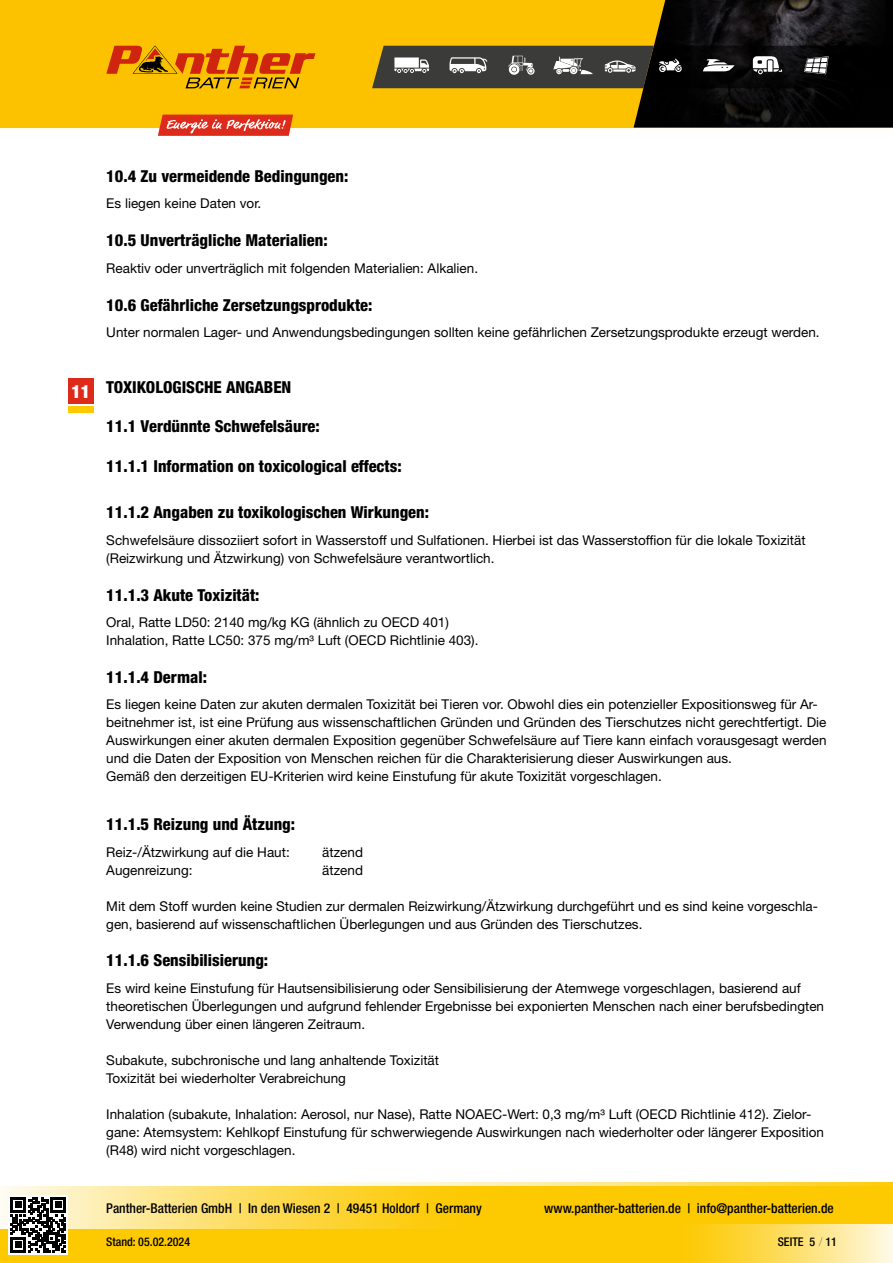
<style>
.page{position:relative;width:893px;height:1263px;background:#fff}
.page>*{position:absolute;margin:0;border:0;box-sizing:border-box;transform-origin:0 0}
.t1{font:900 condensed 18px "Helvetica Neue LT Std";color:#fff}
.t2{font:800 condensed 16.5px "Helvetica Neue LT Std";color:#000}
.t3{font:13.5px/18px "Helvetica Neue LT Std";color:#000}
.t4{font:500 condensed 13.5px "Helvetica Neue LT Std";color:#000}
.t5{font:500 condensed 12px "Helvetica Neue LT Std";color:#000}
.s1{font-weight:200}
</style>
<div class="page">
<svg style="left:319px;top:1182px;width:574px;height:4px;background:#fde58a"></svg>
<div style="left:0;top:1186px;width:893px;height:77px;background:#fdc900"></div>
<svg style="left:693px;top:1225px;width:200px;height:38px;background:#fde06f"></svg>
<svg style="left:0;top:1186px;width:436px;height:43px;background:#fdde67"></svg>
<svg style="left:9px;top:1195px;width:59px;height:59px"></svg>
<svg style="left:10px;top:1197px;width:56px;height:55px;background:#575757"></svg>
<div style="left:68px;top:406px;width:26px;height:6px;background:#fdc900"></div>
<div style="left:68px;top:378px;width:26px;height:26px;background:#dd2a1b"></div>
<div style="left:0;top:0;width:893px;height:128px;background:#fcc200"></div>
<svg style="left:372px;top:0;width:521px;height:128px"></svg>
<svg style="left:106px;top:46px;width:209px;height:42px"></svg>
<svg style="left:157px;top:115px;width:136px;height:21px;background:#e35242"></svg>
<h1 class="t1" style="left:71px;top:380px;width:20px">11</h1>
<p class="t2" style="left:106px;top:166px;width:244px">10.4 Zu vermeidende Bedingungen:</p>
<p class="t3" style="left:106px;top:194px;width:157px">Es liegen keine Daten vor.</p>
<p class="t2" style="left:106px;top:230px;width:223px">10.5 Unverträgliche Materialien:</p>
<p class="t3" style="left:106px;top:259px;width:373px">Reaktiv oder unverträglich mit folgenden Materialien: Alkalien.</p>
<p class="t2" style="left:106px;top:294px;width:268px">10.6 Gefährliche Zersetzungsprodukte:</p>
<p class="t3" style="left:106px;top:323px;width:715px">Unter normalen Lager- und Anwendungsbedingungen sollten keine gefährlichen Zersetzungsprodukte erzeugt werden.</p>
<p class="t2" style="left:106px;top:377px;width:187px">TOXIKOLOGISCHE ANGABEN</p>
<p class="t2" style="left:106px;top:416px;width:215px">11.1 Verdünnte Schwefelsäure:</p>
<p class="t2" style="left:106px;top:456px;width:297px">11.1.1 Information on toxicological effects:</p>
<p class="t2" style="left:106px;top:502px;width:324px">11.1.2 Angaben zu toxikologischen Wirkungen:</p>
<p class="t3" style="left:106px;top:531px;width:701px">Schwefelsäure dissoziiert sofort in Wasserstoff und Sulfationen. Hierbei ist das Wasserstoffion für die lokale Toxizität (Reizwirkung und Ätzwirkung) von Schwefelsäure verantwortlich.</p>
<p class="t2" style="left:106px;top:584px;width:155px">11.1.3 Akute Toxizität:</p>
<p class="t3" style="left:106px;top:613px;width:374px">Oral, Ratte LD50: 2140 mg/kg KG (ähnlich zu OECD 401)<br>Inhalation, Ratte LC50: 375 mg/m³ Luft (OECD Richtlinie 403).</p>
<p class="t2" style="left:106px;top:667px;width:102px">11.1.4 Dermal:</p>
<p class="t3" style="left:106px;top:695px;width:722px">Es liegen keine Daten zur akuten dermalen Toxizität bei Tieren vor. Obwohl dies ein potenzieller Expositionsweg für Ar&shy;beitnehmer ist, ist eine Prüfung aus wissenschaftlichen Gründen und Gründen des Tierschutzes nicht gerechtfertigt. Die Auswirkungen einer akuten dermalen Exposition gegenüber Schwefelsäure auf Tiere kann einfach vorausgesagt werden und die Daten der Exposition von Menschen reichen für die Charakterisierung dieser Auswirkungen aus.<br>Gemäß den derzeitigen EU-Kriterien wird keine Einstufung für akute Toxizität vorgeschlagen.</p>
<p class="t2" style="left:106px;top:813px;width:190px">11.1.5 Reizung und Ätzung:</p>
<p class="t3" style="left:106px;top:843px;width:185px">Reiz-/Ätzwirkung auf die Haut:</p>
<p class="t3" style="left:322px;top:843px;width:42px">ätzend</p>
<p class="t3" style="left:106px;top:861px;width:88px">Augenreizung:</p>
<p class="t3" style="left:322px;top:861px;width:42px">ätzend</p>
<p class="t3" style="left:106px;top:897px;width:713px">Mit dem Stoff wurden keine Studien zur dermalen Reizwirkung/Ätzwirkung durchgeführt und es sind keine vorgeschla&shy;gen, basierend auf wissenschaftlichen Überlegungen und aus Gründen des Tierschutzes.</p>
<p class="t2" style="left:106px;top:950px;width:163px">11.1.6 Sensibilisierung:</p>
<p class="t3" style="left:106px;top:979px;width:719px">Es wird keine Einstufung für Hautsensibilisierung oder Sensibilisierung der Atemwege vorgeschlagen, basierend auf theoretischen Überlegungen und aufgrund fehlender Ergebnisse bei exponierten Menschen nach einer berufsbedingten<br>Verwendung über einen längeren Zeitraum.</p>
<p class="t3" style="left:106px;top:1051px;width:334px">Subakute, subchronische und lang anhaltende Toxizität<br>Toxizität bei wiederholter Verabreichung</p>
<p class="t3" style="left:106px;top:1105px;width:719px">Inhalation (subakute, Inhalation: Aerosol, nur Nase), Ratte NOAEC-Wert: 0,3 mg/m³ Luft (OECD Richtlinie 412). Zielor&shy;gane: Atemsystem: Kehlkopf Einstufung für schwerwiegende Auswirkungen nach wiederholter oder längerer Exposition (R48) wird nicht vorgeschlagen.</p>
<p class="t4" style="left:106px;top:1200px;width:377px">Panther-Batterien GmbH | In den Wiesen 2 | 49451 Holdorf | Germany</p>
<p class="t4" style="left:544px;top:1200px;width:291px">www.panther-batterien.de | info@panther-batterien.de</p>
<p class="t5" style="left:106px;top:1234px;width:85px">Stand: 05.02.2024</p>
<p class="t5" style="left:778px;top:1234px;width:61px">SEITE 5 <span class="s1">/</span> 11</p>
</div>
